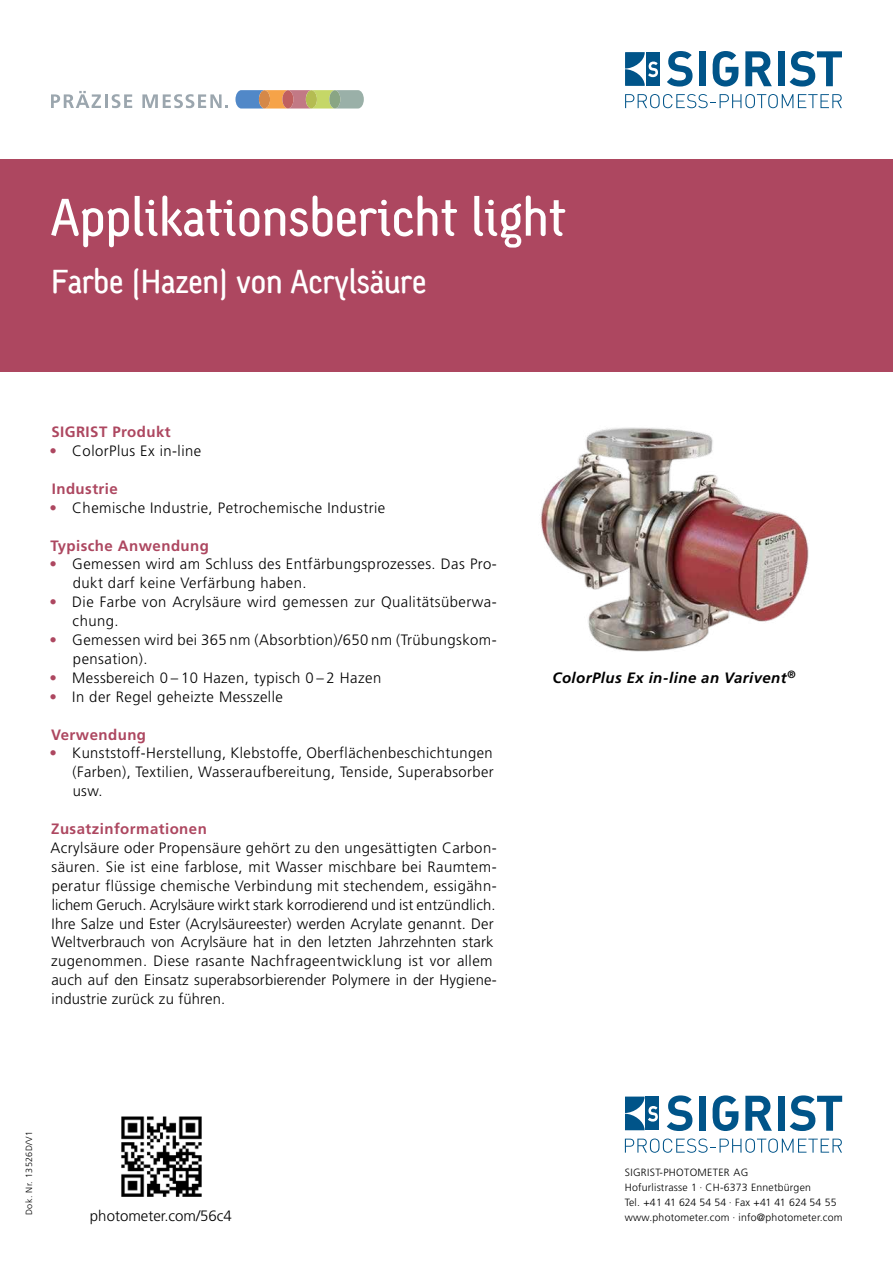
<style>
.page{position:relative;width:893px;height:1263px;background:#fff}
.page>*{position:absolute;margin:0;border:0;box-sizing:border-box;transform-origin:0 0}
.t1{font:54px "Sgiv 1 Medium CAP Snum";color:#fff}
.t2{font:33.75px "Sgiv 1 Medium CAP Snum";letter-spacing:-.005em;color:#fff}
.t3{font:300 15px/18.9px "Frutiger LT";letter-spacing:.01em;color:#000}
.t4{font:300 15px/18.9px "Frutiger LT";letter-spacing:.03em;color:#000}
.t5{font:700 15px "Frutiger LT";letter-spacing:.03em;color:#ad4760}
.t6{font:italic 700 15px "Frutiger LT Com";letter-spacing:.03em;color:#000}
.t7{font:300 15px "Frutiger LT";color:#000}
.t8{font:300 10.5px/15px "Frutiger LT";letter-spacing:.02em;color:#000}
.t9{font:300 9px "Frutiger LT";letter-spacing:.04em;color:#000}
.s1{color:#ad4760}
</style>
<div class="page">
<svg style="left:667px;top:51px;width:26px;height:36px"></svg>
<div style="left:699px;top:51px;width:7px;height:35px;background:#005489"></div>
<svg style="left:712px;top:51px;width:26px;height:36px"></svg>
<svg style="left:745px;top:51px;width:27px;height:35px"></svg>
<div style="left:778px;top:51px;width:6px;height:35px;background:#005489"></div>
<svg style="left:790px;top:51px;width:52px;height:36px"></svg>
<svg style="left:625px;top:94px;width:217px;height:14px"></svg>
<div style="left:646px;top:52px;width:13px;height:34px;background:#005489"></div>
<svg style="left:625px;top:52px;width:33px;height:34px"></svg>
<svg style="left:51px;top:91px;width:50px;height:17px"></svg>
<hr style="left:105px;top:94px;width:3px;height:14px;background:#9ba6ae">
<svg style="left:112px;top:94px;width:20px;height:14px"></svg>
<svg style="left:142px;top:94px;width:86px;height:14px"></svg>
<svg style="left:235px;top:90px;width:129px;height:19px;background:#b0a38b"></svg>
<div style="left:329px;top:90px;width:11px;height:19px;background:#89a584;border-radius:50%"></div>
<div style="left:0;top:159px;width:893px;height:213px;background:#ad4760"></div>
<svg style="left:667px;top:1095px;width:25px;height:36px"></svg>
<div style="left:699px;top:1096px;width:7px;height:35px;background:#005489"></div>
<svg style="left:712px;top:1095px;width:26px;height:36px"></svg>
<svg style="left:745px;top:1096px;width:27px;height:35px"></svg>
<div style="left:778px;top:1096px;width:7px;height:35px;background:#005489"></div>
<svg style="left:790px;top:1095px;width:52px;height:36px"></svg>
<svg style="left:625px;top:1138px;width:217px;height:15px"></svg>
<div style="left:645px;top:1097px;width:14px;height:33px;background:#005489"></div>
<svg style="left:625px;top:1097px;width:33px;height:33px"></svg>
<img style="left:540px;top:427px;width:269px;height:225px">
<img style="left:121px;top:1116px;width:81px;height:81px">
<h1 class="t1" style="left:51px;top:189px;width:516px">Applikationsbericht light</h1>
<h2 class="t2" style="left:51px;top:264px;width:377px">Farbe (Hazen) von Acrylsäure</h2>
<p class="t5" style="left:51px;top:423px;width:121px">SIGRIST Produkt</p>
<p class="t4" style="left:50px;top:442px;width:153px"><span class="s1">•</span> ColorPlus Ex in-line</p>
<p class="t5" style="left:52px;top:480px;width:68px">Industrie</p>
<p class="t4" style="left:50px;top:498px;width:337px"><span class="s1">•</span> Chemische Industrie, Petrochemische Industrie</p>
<p class="t5" style="left:51px;top:536px;width:160px">Typische Anwendung</p>
<p class="t4" style="left:73px;top:555px;width:425px;text-indent:-23px"><span class="s1">•</span> Gemessen wird am Schluss des Entfärbungsprozesses. Das Pro&shy;dukt darf keine Verfärbung haben.</p>
<p class="t4" style="left:73px;top:593px;width:425px;text-indent:-23px"><span class="s1">•</span> Die Farbe von Acrylsäure wird gemessen zur Qualitätsüberwa&shy;chung.</p>
<p class="t4" style="left:73px;top:631px;width:424px;text-indent:-23px"><span class="s1">•</span> Gemessen wird bei 365 nm (Absorbtion)/650 nm (Trübungskom&shy;pensation).</p>
<p class="t4" style="left:50px;top:668px;width:333px"><span class="s1">•</span> Messbereich 0 – 10 Hazen, typisch 0 – 2 Hazen</p>
<p class="t4" style="left:50px;top:687px;width:235px"><span class="s1">•</span> In der Regel geheizte Messzelle</p>
<p class="t5" style="left:51px;top:725px;width:96px">Verwendung</p>
<p class="t4" style="left:73px;top:744px;width:423px;text-align:justify;text-indent:-23px"><span class="s1">•</span> Kunststoff-Herstellung, Klebstoffe, Oberflächenbeschichtungen (Farben), Textilien, Wasseraufbereitung, Tenside, Superabsorber usw.</p>
<p class="t5" style="left:51px;top:820px;width:157px">Zusatzinformationen</p>
<p class="t3" style="left:50px;top:838px;width:448px">Acrylsäure oder Propensäure gehört zu den ungesättigten Carbon&shy;säuren. Sie ist eine farblose, mit Wasser mischbare bei Raumtem&shy;peratur flüssige chemische Verbindung mit stechendem, essigähn&shy;lichem Geruch. Acrylsäure wirkt stark korrodierend und ist entzündlich.<br>Ihre Salze und Ester (Acrylsäureester) werden Acrylate genannt. Der Weltverbrauch von Acrylsäure hat in den letzten Jahrzehnten stark zugenommen. Diese rasante Nachfrageentwicklung ist vor allem auch auf den Einsatz superabsorbierender Polymere in der Hygiene&shy;industrie zurück zu führen.</p>
<p class="t6" style="left:552px;top:669px;width:245px">ColorPlus Ex in-line an Varivent<sup>®</sup></p>
<p class="t9" style="left:24px;top:1215px;width:85px;rotate:-90deg">Dok. Nr. 13526D/V1</p>
<p class="t7" style="left:90px;top:1207px;width:143px">photometer.com/56c4</p>
<p class="t8" style="left:625px;top:1165px;width:219px">SIGRIST-PHOTOMETER AG<br>Hofurlistrasse 1 · CH-6373 Ennetbürgen<br>Tel. +41 41 624 54 54 · Fax +41 41 624 54 55 www.photometer.com · info@photometer.com</p>
</div>
